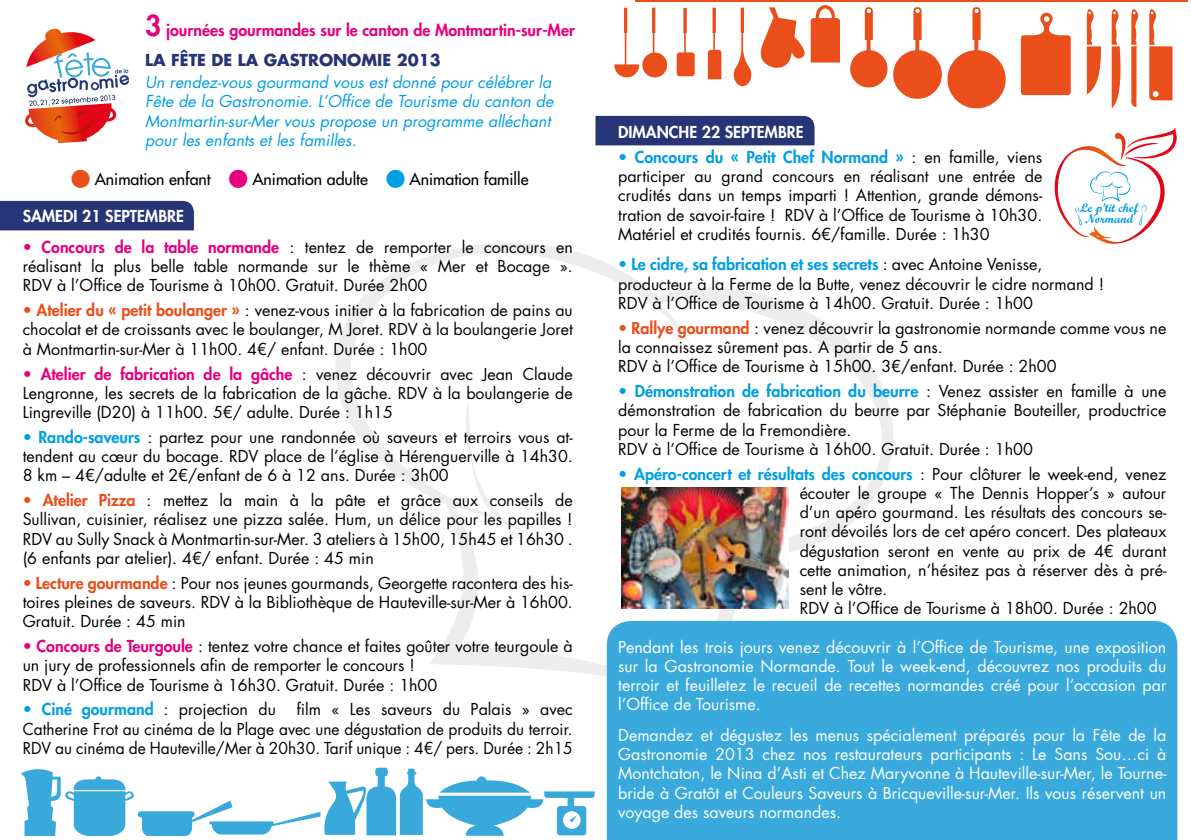
<style>
.page{position:relative;width:1191px;height:840px;background:#fff}
.page>*{position:absolute;margin:0;border:0;box-sizing:border-box;transform-origin:0 0}
.t1{font:800 48px "Futura Std";color:#e6007d}
.t2{font:16px/19.2px "Futura Std";color:#000;text-align:justify}
.t3{font:16px/19.2px "Futura Std";color:#fff;text-align:justify}
.t4{font:italic 16px/19.2px "Futura Std";color:#009fe3}
.t5{font:800 16px/30.6px "Futura Std";color:#e6007d}
.t6{font:500 16px "Futura Std";color:#000}
.t7{font:800 16px "Futura Std";color:#fff}
.t8{font:800 16px "Futura Std";color:#009fe3}
.t9{font:12.6px/10.6px "Wrexham Script";color:#009fe3;text-align:center}
.s1{font-size:28px}
.s2{font-weight:700;color:#273475}
.s3{font-weight:800;font-size:48px;color:#e94e1b}
.s4{font-weight:800;font-size:48px;color:#009fe3}
.s5{font-weight:800;color:#e6007d}
.s6{font-weight:800;color:#e94e1b}
.s7{font-weight:800;color:#009fe3}
.s8{font-weight:400;color:#000}
</style>
<div class="page">
<svg style="left:21px;top:767px;width:573px;height:68px"></svg>
<svg style="left:1131px;top:9px;width:7px;height:98px"></svg>
<svg style="left:1086px;top:9px;width:15px;height:85px"></svg>
<svg style="left:1149px;top:9px;width:23px;height:91px"></svg>
<svg style="left:1111px;top:9px;width:10px;height:99px"></svg>
<svg style="left:733px;top:8px;width:18px;height:78px"></svg>
<svg style="left:708px;top:8px;width:13px;height:71px"></svg>
<svg style="left:1020px;top:13px;width:50px;height:82px"></svg>
<svg style="left:614px;top:8px;width:53px;height:69px"></svg>
<svg style="left:676px;top:8px;width:18px;height:68px"></svg>
<hr style="left:635px;top:0;width:552px;height:2px;background:#e94e1b">
<svg style="left:760px;top:5px;width:80px;height:63px"></svg>
<svg style="left:893px;top:7px;width:112px;height:101px"></svg>
<svg style="left:850px;top:7px;width:37px;height:80px"></svg>
<svg style="left:335px;top:243px;width:558px;height:494px"></svg>
<div style="left:0;top:201px;width:194px;height:29px;background:#273475"></div>
<div style="left:595px;top:116px;width:219px;height:29px;background:#273475"></div>
<div style="left:607px;top:620px;width:570px;height:219px;background:#3aaadc"></div>
<svg style="left:1054px;top:128px;width:123px;height:116px"></svg>
<svg style="left:25px;top:29px;width:104px;height:114px"></svg>
<img style="left:621px;top:487px;width:167px;height:121px">
<p class="t5" style="left:145px;top:14px;width:431px"><span class="s1">3</span> journées gourmandes sur le canton de Montmartin-sur-Mer<br><span class="s2">LA FÊTE DE LA GASTRONOMIE 2013</span></p>
<p class="t4" style="left:145px;top:73px;width:409px">Un rendez-vous gourmand vous est donné pour célébrer la Fête de la Gastronomie. L’Office de Tourisme du canton de Montmartin-sur-Mer vous propose un programme alléchant pour les enfants et les familles.</p>
<p class="t6" style="left:67px;top:169px;width:145px"><span class="s3">•</span>Animation enfant</p>
<h1 class="t1" style="left:225px;top:149px;width:29px">•</h1>
<p class="t6" style="left:252px;top:169px;width:117px">Animation adulte</p>
<p class="t6" style="left:382px;top:169px;width:148px"><span class="s4">•</span>Animation famille</p>
<p class="t7" style="left:23px;top:206px;width:163px">SAMEDI 21 SEPTEMBRE</p>
<p class="t2" style="left:23px;top:237px;width:551px"><span class="s5">• Concours de la table normande</span> : tentez de remporter le concours en réalisant la plus belle table normande sur le thème « Mer et Bocage ».<br>RDV à l’Office de Tourisme à 10h00. Gratuit. Durée 2h00</p>
<p class="t2" style="left:23px;top:301px;width:551px"><span class="s6">• Atelier du « petit boulanger »</span> : venez-vous initier à la fabrication de pains au chocolat et de croissants avec le boulanger, M Joret. RDV à la boulangerie Joret à Montmartin-sur-Mer à 11h00. 4€/ enfant. Durée : 1h00</p>
<p class="t2" style="left:23px;top:364px;width:551px"><span class="s5">• Atelier de fabrication de la gâche</span> : venez découvrir avec Jean Claude Lengronne, les secrets de la fabrication de la gâche. RDV à la boulangerie de Lingreville (D20) à 11h00. 5€/ adulte. Durée : 1h15</p>
<p class="t2" style="left:23px;top:427px;width:551px"><span class="s7">• Rando-saveurs</span> : partez pour une randonnée où saveurs et terroirs vous at&shy;tendent au cœur du bocage. RDV place de l’église à Hérenguerville à 14h30.<br>8 km – 4€/adulte et 2€/enfant de 6 à 12 ans. Durée : 3h00</p>
<p class="t2" style="left:23px;top:490px;width:551px"><span class="s6">• Atelier Pizza</span> : mettez la main à la pâte et grâce aux conseils de Sullivan, cuisinier, réalisez une pizza salée. Hum, un délice pour les papilles !<br>RDV au Sully Snack à Montmartin-sur-Mer. 3 ateliers à 15h00, 15h45 et 16h30 . (6 enfants par atelier). 4€/ enfant. Durée : 45 min</p>
<p class="t2" style="left:23px;top:573px;width:551px"><span class="s6">• Lecture gourmande</span> : Pour nos jeunes gourmands, Georgette racontera des his&shy;toires pleines de saveurs. RDV à la Bibliothèque de Hauteville-sur-Mer à 16h00.<br>Gratuit. Durée : 45 min</p>
<p class="t2" style="left:23px;top:636px;width:551px;text-align:left"><span class="s5">• Concours de Teurgoule</span> : tentez votre chance et faites goûter votre teurgoule à un jury de professionnels afin de remporter le concours !<br>RDV à l’Office de Tourisme à 16h30. Gratuit. Durée : 1h00</p>
<p class="t8" style="left:23px;top:699px;width:255px">• Ciné gourmand <span class="s8">: projection du</span></p>
<p class="t2" style="left:23px;top:699px;width:551px;text-indent:274px">film « Les saveurs du Palais » avec Catherine Frot au cinéma de la Plage avec une dégustation de produits du terroir.<br>RDV au cinéma de Hauteville/Mer à 20h30. Tarif unique : 4€/ pers. Durée : 2h15</p>
<p class="t7" style="left:618px;top:122px;width:187px">DIMANCHE 22 SEPTEMBRE</p>
<p class="t2" style="left:618px;top:147px;width:426px"><span class="s7">• Concours du « Petit Chef Normand »</span> : en famille, viens participer au grand concours en réalisant une entrée de crudités dans un temps imparti ! Attention, grande démons&shy;tration de savoir-faire ! RDV à l’Office de Tourisme à 10h30.<br>Matériel et crudités fournis. 6€/famille. Durée : 1h30</p>
<p class="t2" style="left:618px;top:255px;width:487px;text-align:left"><span class="s7">• Le cidre, sa fabrication et ses secrets</span> : avec Antoine Venisse, producteur à la Ferme de la Butte, venez découvrir le cidre normand !<br>RDV à l’Office de Tourisme à 14h00. Gratuit. Durée : 1h00</p>
<p class="t2" style="left:618px;top:318px;width:549px;text-align:left"><span class="s6">• Rallye gourmand</span> : venez découvrir la gastronomie normande comme vous ne la connaissez sûrement pas. A partir de 5 ans.<br>RDV à l’Office de Tourisme à 15h00. 3€/enfant. Durée : 2h00</p>
<p class="t2" style="left:618px;top:381px;width:550px;text-align:left"><span class="s7">• Démonstration de fabrication du beurre</span> : Venez assister en famille à une démonstration de fabrication du beurre par Stéphanie Bouteiller, productrice pour la Ferme de la Fremondière.<br>RDV à l’Office de Tourisme à 16h00. Gratuit. Durée : 1h00</p>
<p class="t2" style="left:799px;top:464px;width:368px;text-align:left;text-indent:-181px"><span class="s7">• Apéro-concert et résultats des concours</span> : Pour clôturer le week-end, venez écouter le groupe « The Dennis Hopper’s » autour d’un apéro gourmand. Les résultats des concours se&shy;ront dévoilés lors de cet apéro concert. Des plateaux dégustation seront en vente au prix de 4€ durant cette animation, n’hésitez pas à réserver dès à pré&shy;sent le vôtre.<br>RDV à l’Office de Tourisme à 18h00. Durée : 2h00</p>
<p class="t3" style="left:618px;top:637px;width:550px">Pendant les trois jours venez découvrir à l’Office de Tourisme, une exposition sur la Gastronomie Normande. Tout le week-end, découvrez nos produits du terroir et feuilletez le recueil de recettes normandes créé pour l’occasion par l’Office de Tourisme.</p>
<p class="t3" style="left:618px;top:725px;width:550px">Demandez et dégustez les menus spécialement préparés pour la Fête de la Gastronomie 2013 chez nos restaurateurs participants : Le Sans Sou…ci à Montchaton, le Nina d’Asti et Chez Maryvonne à Hauteville-sur-Mer, le Tourne&shy;bride à Gratôt et Couleurs Saveurs à Bricqueville-sur-Mer. Ils vous réservent un voyage des saveurs normandes.</p>
<p class="t9" style="left:1080px;top:202px;width:60px">Le p’tit chef<br>Normand</p>
</div>
